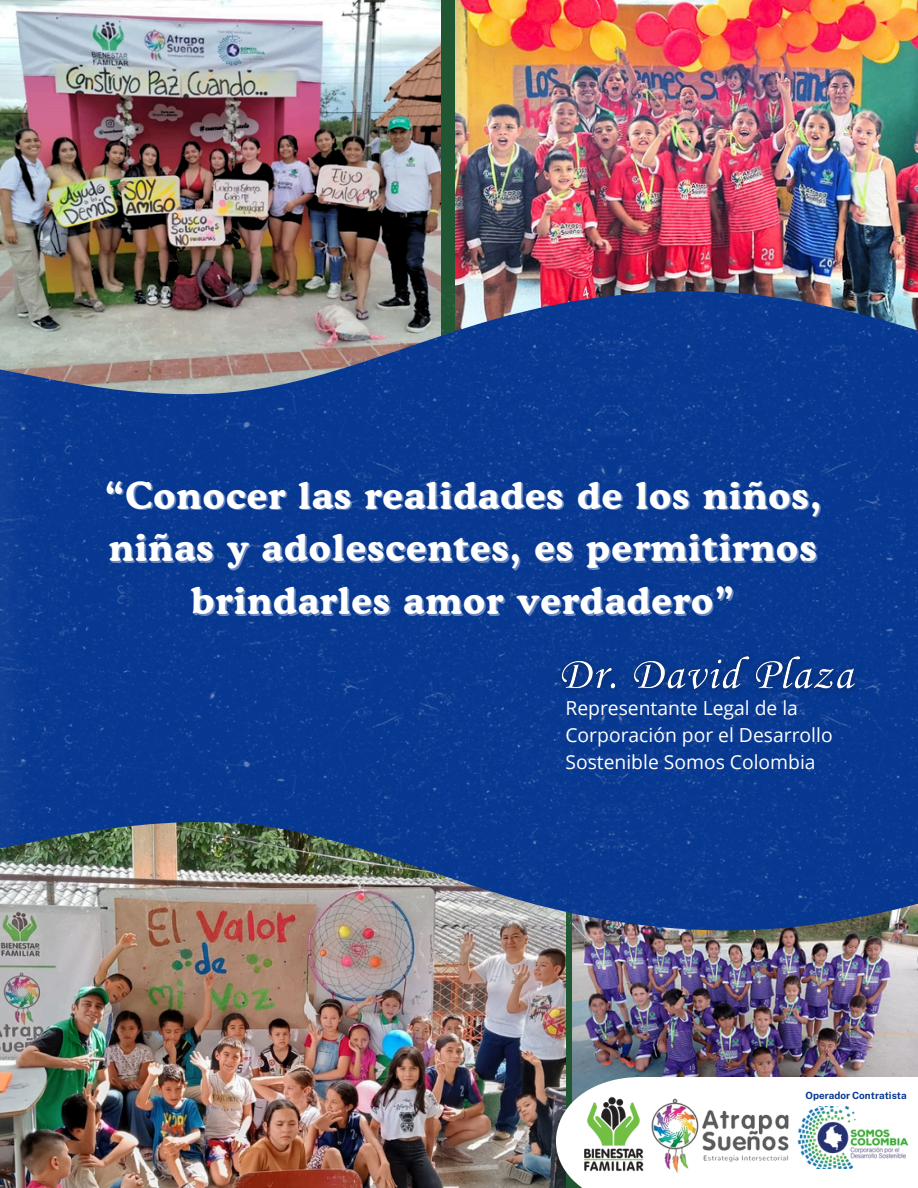
<style>
.page{position:relative;width:918px;height:1188px;background:#fff}
.page>*{position:absolute;margin:0;border:0;box-sizing:border-box;transform-origin:0 0}
.t1{font:700 37.05px "Cooper BT";letter-spacing:.04em;color:#fff}
.t2{font:19.35px/27px "Open Sans";color:#fff}
.t3{font:700 9.9px "Public Sans";color:#063791}
</style>
<div class="page">
<img style="left:455px;top:0;width:463px;height:287px">
<img style="left:0;top:936px;width:565px;height:252px">
<img style="left:573px;top:936px;width:345px;height:141px">
<img style="left:0;top:0;width:440px;height:287px">
<img style="left:0;top:287px;width:918px;height:649px">
<svg style="left:556px;top:1077px;width:293px;height:111px"></svg>
<img style="left:581px;top:1095px;width:214px;height:79px">
<img style="left:797px;top:1107px;width:112px;height:62px">
<img style="left:550px;top:645px;width:320px;height:59px">
<p class="t1" style="left:104px;top:472px;width:718px">“Conocer las realidades de los niños,</p>
<p class="t1" style="left:109px;top:525px;width:709px">niñas y adolescentes, es permitirnos</p>
<p class="t1" style="left:191px;top:578px;width:544px">brindarles amor verdadero”</p>
<p class="t2" style="left:565px;top:694px;width:269px">Representante Legal de la<br>Corporación por el Desarrollo<br>Sostenible Somos Colombia</p>
<p class="t3" style="left:806px;top:1090px;width:103px">Operador Contratista</p>
</div>
